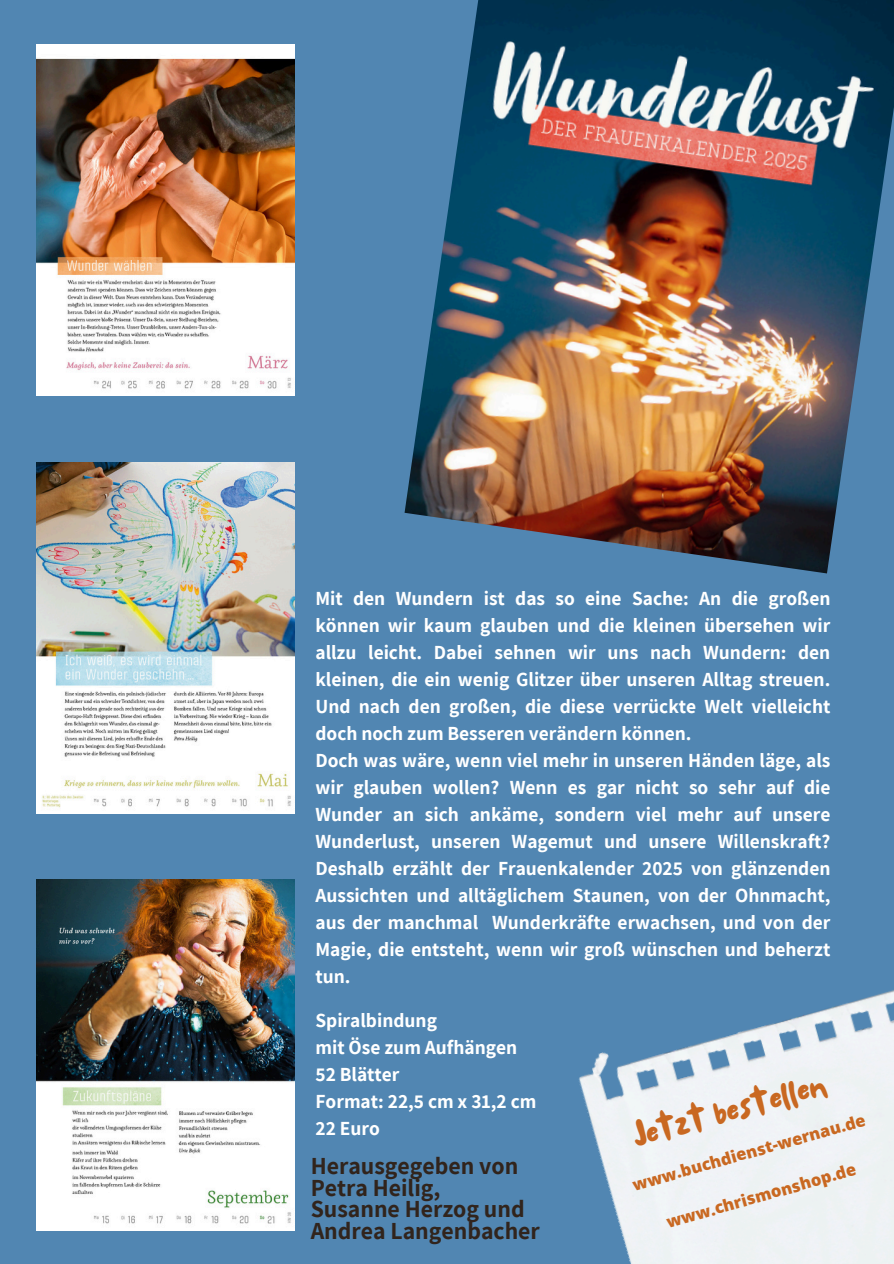
<style>
.page{position:relative;width:894px;height:1264px;background:#fff}
.page>*{position:absolute;margin:0;border:0;box-sizing:border-box;transform-origin:0 0}
.t1{font:34.5px "NF Lepetitcochon Regular";color:#c96821}
.t2{font:700 23.85px/21.5px "Assistant";color:#31241c}
.t3{font:700 19.5px/27px "Assistant";color:#fff}
.t4{font:800 16.5px "Open Sans";color:#c96821}
</style>
<div class="page">
<div style="left:0;top:0;width:893px;height:1263px;background:#5186b2"></div>
<img style="left:404px;top:0;width:489px;height:573px">
<img style="left:37px;top:44px;width:258px;height:351px">
<img style="left:37px;top:462px;width:258px;height:351px">
<img style="left:37px;top:879px;width:258px;height:351px">
<img style="left:579px;top:990px;width:314px;height:273px">
<p class="t3" style="left:315px;top:584px;width:516px">Mit den Wundern ist das so eine Sache: An die großen können wir kaum glauben und die kleinen übersehen wir allzu leicht. Dabei sehnen wir uns nach Wundern: den kleinen, die ein wenig Glitzer über unseren Alltag streuen.<br>Und nach den großen, die diese verrückte Welt vielleicht doch noch zum Besseren verändern können.<br>Doch was wäre, wenn viel mehr in unseren Händen läge, als wir glauben wollen? Wenn es gar nicht so sehr auf die Wunder an sich ankäme, sondern viel mehr auf unsere Wunderlust, unseren Wagemut und unsere Willenskraft?<br>Deshalb erzählt der Frauenkalender 2025 von glänzenden Aussichten und alltäglichem Staunen, von der Ohnmacht, aus der manchmal Wunderkräfte erwachsen, und von der Magie, die entsteht, wenn wir groß wünschen und beherzt tun.</p>
<h1 class="t3" style="left:315px;top:1006px;width:222px">Spiralbindung<br>mit Öse zum Aufhä ngen<br>52 Blätter<br>Format: 22,5 cm x 31,2 cm<br>22 Euro</h1>
<p class="t2" style="left:310px;top:1154px;width:231px">Herausgegeben von<br>Petra Heilig,<br>Susanne Herzog und<br>Andrea Langenbacher</p>
<p class="t1" style="left:626px;top:1112px;width:201px;rotate:-15deg">Jetzt bestellen</p>
<h3 class="t4" style="left:629px;top:1174px;width:243px;rotate:-16deg">www.buchdienst-wernau.de</h3>
<h2 class="t4" style="left:663px;top:1211px;width:198px;rotate:-16deg">www.chrismonshop.de</h2>
</div>
